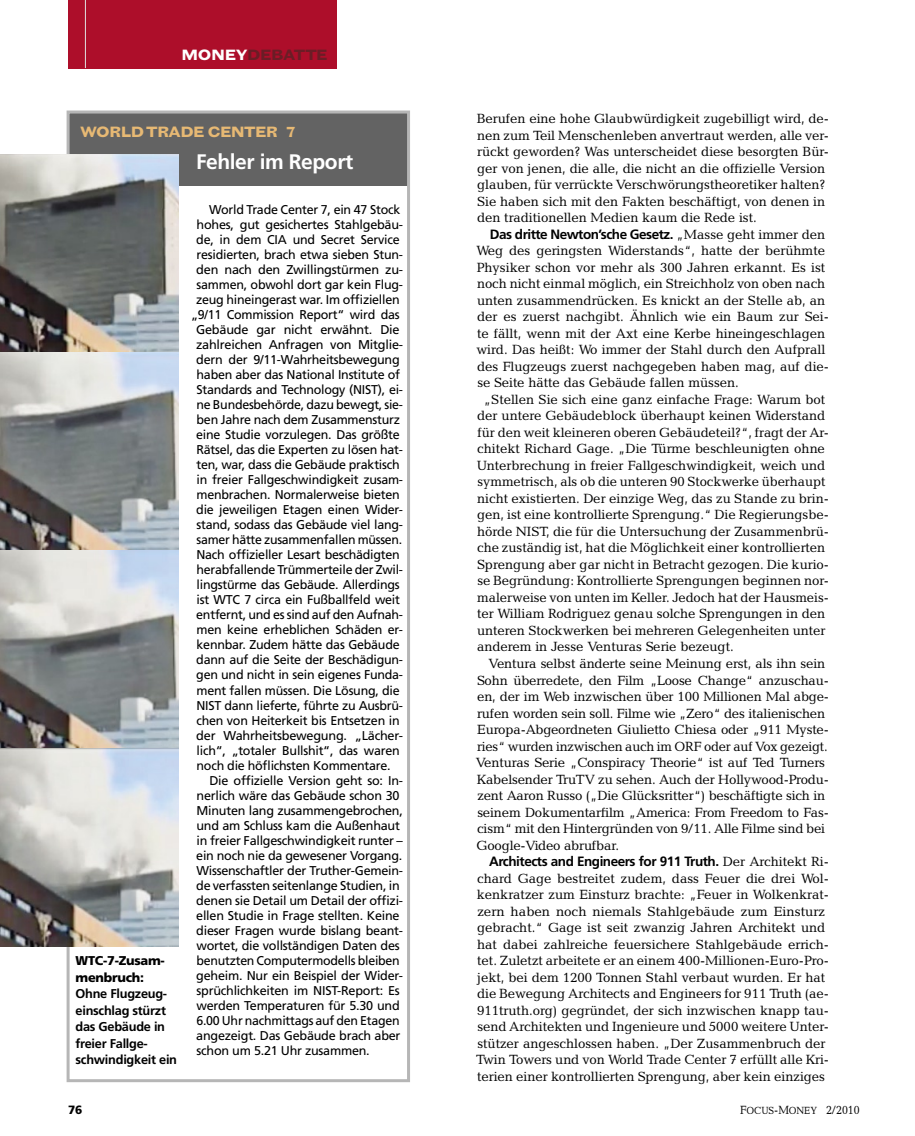
<style>
.page{position:relative;width:915px;height:1136px;background:#fff}
.page>*{position:absolute;margin:0;border:0;box-sizing:border-box;transform-origin:0 0}
.Kastentitel{font:700 21px "Frutiger";letter-spacing:-.02em;color:#fff}
.Balkentitel_01{font:700 expanded 15px "Grotesque";letter-spacing:-.04em;color:#e7b974}
.t1{font:700 expanded 15px "Grotesque";letter-spacing:-.03em;color:#6b1d26}
.Lauftext_3_Sp{font:13.5px/16.5px "Candida Focus Roman";letter-spacing:-.01em;color:#000}
.Kastentext{font:12.75px/15px "Frutiger";letter-spacing:-.02em;color:#000}
.Bildunterschrift{font:700 12.75px/16.5px "Frutiger";letter-spacing:-.02em;color:#000}
.t2{font:12px "Candida Focus Roman";color:#000;scale:.9 1}
.t3{font:900 12px "Frutiger";color:#000}
.s1{color:#fff}
.s2{font-weight:900}
.s3{font-family:"Frutiger";font-weight:700}
.s4{font-size:10.5px}
</style>
<div class="page">
<div style="left:68px;top:112px;width:341px;height:74px;background:#636363"></div>
<div style="left:67px;top:110px;width:343px;height:971px;border:3px solid #b6b6b6"></div>
<img style="left:0;top:154px;width:179px;height:198px">
<svg style="left:0;top:352px;width:179px;height:198px;background:#949798"></svg>
<svg style="left:0;top:550px;width:179px;height:198px;background:#a1a4a4"></svg>
<svg style="left:0;top:748px;width:179px;height:198px;background:#b7b8b8"></svg>
<div style="left:68px;top:0;width:268px;height:68px;background:#ad0e2a"></div>
<hr style="left:85px;top:0;width:1px;height:68px;background:#e1e1e1">
<p class="t1" style="left:181px;top:46px;width:147px"><span class="s1">MONEY</span>DEBATTE</p>
<p class="Balkentitel_01" style="left:80px;top:123px;width:217px">WORLD TRADE CENTER 7</p>
<p class="Bildunterschrift" style="left:75px;top:952px;width:103px"><span class="s2">WTC-7-Zusam&shy;menbruch:<br></span>Ohne Flugzeug&shy;einschlag stürzt das Gebäude in freier Fallge&shy;schwindigkeit ein</p>
<p class="Kastentitel" style="left:196px;top:150px;width:159px">Fehler im Report</p>
<p class="Kastentext" style="left:209px;top:202px;width:192px">World Trade Center 7, ein 47 Stock</p>
<p class="Kastentext" style="left:196px;top:217px;width:208px">hohes, gut gesichertes Stahlgebäu-</p>
<p class="Kastentext" style="left:196px;top:232px;width:205px">de, in dem CIA und Secret Service</p>
<p class="Kastentext" style="left:196px;top:247px;width:208px">residierten, brach etwa sieben Stun-</p>
<p class="Kastentext" style="left:196px;top:262px;width:208px">den nach den Zwillingstürmen zu-</p>
<p class="Kastentext" style="left:196px;top:277px;width:208px">sammen, obwohl dort gar kein Flug-</p>
<p class="Kastentext" style="left:196px;top:292px;width:205px">zeug hineingerast war. Im offiziellen</p>
<p class="Kastentext" style="left:191px;top:307px;width:210px">„9/11 Commission Report“ wird das</p>
<p class="Kastentext" style="left:196px;top:322px;width:205px">Gebäude gar nicht erwähnt. Die</p>
<p class="Kastentext" style="left:196px;top:337px;width:208px">zahlreichen Anfragen von Mitglie-</p>
<p class="Kastentext" style="left:196px;top:352px;width:205px">dern der 9/11-Wahrheitsbewegung</p>
<p class="Kastentext" style="left:196px;top:367px;width:205px">haben aber das National Institute of</p>
<p class="Kastentext" style="left:196px;top:382px;width:208px">Standards and Technology (NIST), ei-</p>
<p class="Kastentext" style="left:196px;top:397px;width:208px">ne Bundesbehörde, dazu bewegt, sie-</p>
<p class="Kastentext" style="left:196px;top:412px;width:205px">ben Jahre nach dem Zusammensturz</p>
<p class="Kastentext" style="left:196px;top:427px;width:205px">eine Studie vorzulegen. Das größte</p>
<p class="Kastentext" style="left:196px;top:442px;width:208px">Rätsel, das die Experten zu lösen hat-</p>
<p class="Kastentext" style="left:196px;top:457px;width:205px">ten, war, dass die Gebäude praktisch</p>
<p class="Kastentext" style="left:196px;top:472px;width:208px">in freier Fallgeschwindigkeit zusam-</p>
<p class="Kastentext" style="left:196px;top:487px;width:204px">menbrachen. Normalerweise bieten</p>
<p class="Kastentext" style="left:196px;top:502px;width:208px">die jeweiligen Etagen einen Wider-</p>
<p class="Kastentext" style="left:196px;top:517px;width:208px">stand, sodass das Gebäude viel lang-</p>
<p class="Kastentext" style="left:196px;top:532px;width:207px">samer hätte zusammenfallen müssen.</p>
<p class="Kastentext" style="left:196px;top:547px;width:205px">Nach offizieller Lesart beschädigten</p>
<p class="Kastentext" style="left:196px;top:562px;width:208px">herabfallende Trümmerteile der Zwil-</p>
<p class="Kastentext" style="left:196px;top:577px;width:204px">lingstürme das Gebäude. Allerdings</p>
<p class="Kastentext" style="left:196px;top:592px;width:205px">ist WTC 7 circa ein Fußballfeld weit</p>
<p class="Kastentext" style="left:196px;top:607px;width:208px">entfernt, und es sind auf den Aufnah-</p>
<p class="Kastentext" style="left:196px;top:622px;width:208px">men keine erheblichen Schäden er-</p>
<p class="Kastentext" style="left:196px;top:637px;width:204px">kennbar. Zudem hätte das Gebäude</p>
<p class="Kastentext" style="left:196px;top:652px;width:208px">dann auf die Seite der Beschädigun-</p>
<p class="Kastentext" style="left:196px;top:667px;width:208px">gen und nicht in sein eigenes Funda-</p>
<p class="Kastentext" style="left:196px;top:682px;width:204px">ment fallen müssen. Die Lösung, die</p>
<p class="Kastentext" style="left:196px;top:697px;width:208px">NIST dann lieferte, führte zu Ausbrü-</p>
<p class="Kastentext" style="left:196px;top:712px;width:205px">chen von Heiterkeit bis Entsetzen in</p>
<p class="Kastentext" style="left:196px;top:727px;width:208px">der Wahrheitsbewegung. „Lächer-</p>
<p class="Kastentext" style="left:196px;top:742px;width:204px">lich“, „totaler Bullshit“, das waren</p>
<p class="Kastentext" style="left:196px;top:757px;width:195px">noch die höflichsten Kommentare.</p>
<p class="Kastentext" style="left:196px;top:772px;width:208px;text-indent:13px">Die offizielle Version geht so: In&shy;nerlich wäre das Gebäude schon 30<br>Minuten lang zusammengebrochen, und am Schluss kam die Außenhaut in freier Fallgeschwindigkeit runter – ein noch nie da gewesener Vorgang.<br>Wissenschaftler der Truther-Gemein&shy;de verfassten seitenlange Studien, in denen sie Detail um Detail der offizi&shy;ellen Studie in Frage stellten. Keine dieser Fragen wurde bislang beant&shy;wortet, die vollständigen Daten des benutzten Computermodells bleiben geheim. Nur ein Beispiel der Wider&shy;sprüchlichkeiten im NIST-Report: Es werden Temperaturen für 5.30 und 6.00 Uhr nachmittags auf den Etagen angezeigt. Das Gebäude brach aber schon um 5.21 Uhr zusammen.</p>
<p class="Lauftext_3_Sp" style="left:476px;top:110px;width:353px">Berufen eine hohe Glaubwürdigkeit zugebilligt wird, de&shy;nen zum Teil Menschenleben anvertraut werden, alle ver&shy;rückt geworden? Was unterscheidet diese besorgten Bür&shy;ger von jenen, die alle, die nicht an die offizielle Version glauben, für verrückte Verschwörungstheoretiker halten?<br>Sie haben sich mit den Fakten beschäftigt, von denen in den traditionellen Medien kaum die Rede ist.</p>
<p class="Lauftext_3_Sp" style="left:476px;top:226px;width:354px;text-indent:14px"><span class="s3">Das dritte Newton’sche Gesetz.</span> „Masse geht immer den Weg des geringsten Widerstands“, hatte der berühmte Physiker schon vor mehr als 300 Jahren erkannt. Es ist noch nicht einmal möglich, ein Streichholz von oben nach unten zusammendrücken. Es knickt an der Stelle ab, an der es zuerst nachgibt. Ähnlich wie ein Baum zur Sei&shy;te fällt, wenn mit der Axt eine Kerbe hineingeschlagen wird. Das heißt: Wo immer der Stahl durch den Aufprall des Flugzeugs zuerst nachgegeben haben mag, auf die&shy;se Seite hätte das Gebäude fallen müssen.</p>
<p class="Lauftext_3_Sp" style="left:476px;top:391px;width:353px;text-indent:7px">„Stellen Sie sich eine ganz einfache Frage: Warum bot der untere Gebäudeblock überhaupt keinen Widerstand für den weit kleineren oberen Gebäudeteil?“, fragt der Ar&shy;chitekt Richard Gage. „Die Türme beschleunigten ohne Unterbrechung in freier Fallgeschwindigkeit, weich und symmetrisch, als ob die unteren 90 Stockwerke überhaupt nicht existierten. Der einzige Weg, das zu Stande zu brin&shy;gen, ist eine kontrollierte Sprengung.“ Die Regierungsbe&shy;hörde NIST, die für die Untersuchung der Zusammenbrü&shy;che zuständig ist, hat die Möglichkeit einer kontrollierten Sprengung aber gar nicht in Betracht gezogen. Die kurio&shy;se Begründung: Kontrollierte Sprengungen beginnen nor&shy;malerweise von unten im Keller. Jedoch hat der Hausmeis&shy;ter William Rodriguez genau solche Sprengungen in den unteren Stockwerken bei mehreren Gelegenheiten unter anderem in Jesse Venturas Serie bezeugt.</p>
<p class="Lauftext_3_Sp" style="left:475px;top:655px;width:354px;text-indent:13px">Ventura selbst änderte seine Meinung erst, als ihn sein Sohn überredete, den Film „Loose Change“ anzuschau&shy;en, der im Web inzwischen über 100 Millionen Mal abge&shy;rufen worden sein soll. Filme wie „Zero“ des italienischen Europa-Abgeordneten Giulietto Chiesa oder „911 Myste&shy;ries“ wurden inzwischen auch im ORF oder auf Vox gezeigt.<br>Venturas Serie „Conspiracy Theorie“ ist auf Ted Turners Kabelsender TruTV zu sehen. Auch der Hollywood-Produ&shy;zent Aaron Russo („Die Glücksritter“) beschäftigte sich in seinem Dokumentarfilm „America: From Freedom to Fas&shy;cism“ mit den Hintergründen von 9/11. Alle Filme sind bei Google-Video abrufbar.</p>
<p class="Lauftext_3_Sp" style="left:476px;top:853px;width:354px;text-indent:13px"><span class="s3">Architects and Engineers for 911 Truth.</span> Der Architekt Ri&shy;chard Gage bestreitet zudem, dass Feuer die drei Wol&shy;kenkratzer zum Einsturz brachte: „Feuer in Wolkenkrat&shy;zern haben noch niemals Stahlgebäude zum Einsturz gebracht.“ Gage ist seit zwanzig Jahren Architekt und hat dabei zahlreiche feuersichere Stahlgebäude errich&shy;tet. Zuletzt arbeitete er an einem 400-Millionen-Euro-Pro&shy;jekt, bei dem 1200 Tonnen Stahl verbaut wurden. Er hat die Bewegung Architects and Engineers for 911 Truth (ae-911truth.org) gegründet, der sich inzwischen knapp tau&shy;send Architekten und Ingenieure und 5000 weitere Unter&shy;stützer angeschlossen haben. „Der Zusammenbruch der Twin Towers und von World Trade Center 7 erfüllt alle Kri&shy;terien einer kontrollierten Sprengung, aber kein einziges</p>
<p class="t3" style="left:68px;top:1102px;width:16px">76</p>
<p class="t2" style="left:739px;top:1102px;width:134px">F<span class="s4">OCUS</span>-M<span class="s4">ONEY</span> 2/2010</p>
</div>
